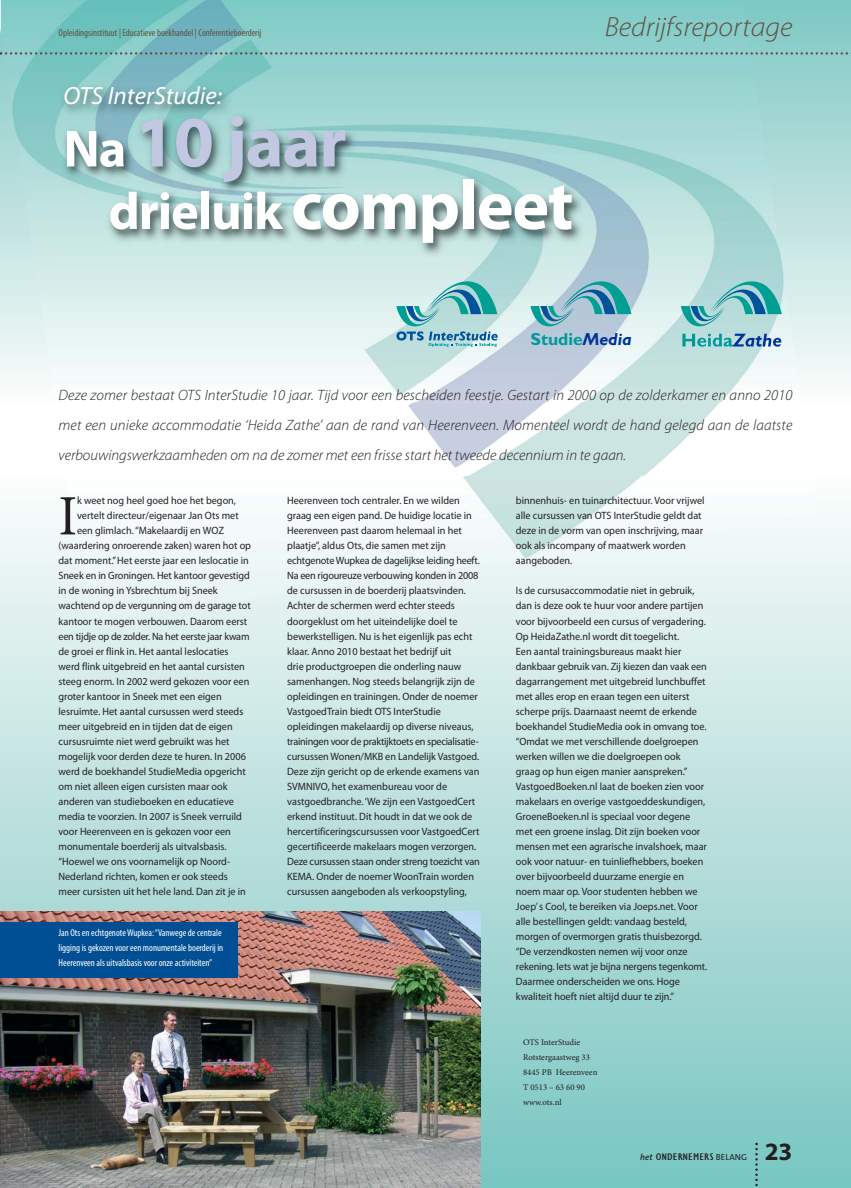
<style>
.page{position:relative;width:851px;height:1188px;background:#fff}
.page>*{position:absolute;margin:0;border:0;box-sizing:border-box;transform-origin:0 0}
.t1{font:700 72.5px "Myriad Pro";letter-spacing:-.02em;color:#c2c8e1}
.t2{font:57.12px "Minion Pro";color:#231f20;scale:.96 1}
.t3{font:700 52.5px "Myriad Pro";letter-spacing:-.02em;color:#fff}
.t4{font:italic 300 27.75px "Myriad Pro";color:#625143;scale:1.05 1}
.t5{font:italic 25px "Myriad Pro";color:#fff}
.t6{font:700 25px "Myriad Pro";color:#231f20}
.t7{font:17.38px "Gill Sans MT Bold+T42";color:#009a9a}
.t8{font:italic 300 15px/30px "Myriad Pro";color:#231f20;text-align:justify}
.t9{font:10.62px/15px "Myriad Pro";color:#231f20;scale:.96 1}
.t10{font:10.62px "Myriad Pro";letter-spacing:-.02em;color:#231f20;scale:.96 1}
.t11{font:condensed 10px/15px "Myriad Pro";color:#fff}
.t12{font:condensed 10px "Myriad Pro";color:#625143}
.t13{font:condensed 10px "Gill Sans";color:#231f20;scale:1.35 1}
.t14{font:8.75px/15px "Minion Pro";color:#231f20}
.s1{font-size:52.5px;color:#fff}
.s2{font-size:70px}
.s3{font-family:"Gill Sans MT Bold Italic+T42";color:#00339a}
.s4{font-family:"The Sans";font-weight:600;font-style:italic;font-stretch:normal;font-size:8.75px}
.s5{font-family:"The Sans";font-stretch:normal;font-size:8.75px}
</style>
<div class="page">
<div style="left:0;top:476px;width:850px;height:711px;background:linear-gradient(to bottom,#fbfcfb,#78c4c0)"></div>
<div style="left:1px;top:0;width:849px;height:402px;background:linear-gradient(to bottom,#7dc7c3,#fafcfa)"></div>
<img style="left:408px;top:402px;width:313px;height:74px">
<img style="left:0;top:0;width:1px;height:34px">
<img style="left:66px;top:476px;width:752px;height:146px">
<img style="left:1px;top:0;width:801px;height:402px">
<img style="left:55px;top:78px;width:678px;height:238px">
<svg style="left:755px;top:1142px;width:2px;height:45px"></svg>
<svg style="left:0;top:52px;width:850px;height:3px"></svg>
<img style="left:0;top:911px;width:480px;height:276px">
<svg style="left:396px;top:281px;width:101px;height:66px"></svg>
<svg style="left:530px;top:281px;width:101px;height:48px"></svg>
<svg style="left:680px;top:281px;width:102px;height:69px"></svg>
<div style="left:0;top:921px;width:237px;height:56px;background:#004e94"></div>
<p class="t12" style="left:58px;top:29px;width:204px">Opleidingsinstituut | Educatieve boekhandel | Conferentieboerderij</p>
<h3 class="t5" style="left:63px;top:86px;width:160px">OTS InterStudie:</h3>
<h1 class="t1" style="left:63px;top:115px;width:285px"><span class="s1">Na</span> 10 jaar</h1>
<h3 class="t3" style="left:108px;top:192px;width:466px">drieluik <span class="s2">compleet</span></h3>
<h3 class="t4" style="left:604px;top:16px;width:180px">Bedrijfsreportage</h3>
<h3 class="t7" style="left:530px;top:333px;width:103px">Studie<span class="s3">Media</span></h3>
<p class="t8" style="left:58px;top:381px;width:735px">Deze zomer bestaat OTS InterStudie 10 jaar. Tijd voor een bescheiden feestje. Gestart in 2000 op de zolderkamer en anno 2010 met een unieke accommodatie ‘Heida Zathe’ aan de rand van Heerenveen. Momenteel wordt de hand gelegd aan de laatste verbouwingswerkzaamheden om na de zomer met een frisse start het tweede decennium in te gaan.</p>
<h2 class="t2" style="left:58px;top:493px;width:21px">I</h2>
<p class="t9" style="left:77px;top:494px;width:167px">k weet nog heel goed hoe het begon,</p>
<p class="t9" style="left:77px;top:509px;width:170px">vertelt directeur/eigenaar Jan Ots met</p>
<p class="t9" style="left:77px;top:524px;width:154px">een glimlach. “Makelaardij en WOZ</p>
<p class="t9" style="left:58px;top:539px;width:202px">(waardering onroerende zaken) waren hot op</p>
<p class="t9" style="left:58px;top:554px;width:200px">dat moment.” Het eerste jaar een leslocatie in</p>
<p class="t9" style="left:58px;top:569px;width:201px">Sneek en in Groningen. Het kantoor gevestigd</p>
<p class="t9" style="left:58px;top:584px;width:167px">in de woning in Ysbrechtum bij Sneek</p>
<p class="t9" style="left:58px;top:599px;width:202px">wachtend op de vergunning om de garage tot</p>
<p class="t9" style="left:58px;top:614px;width:198px">kantoor te mogen verbouwen. Daarom eerst</p>
<p class="t10" style="left:58px;top:631px;width:200px">een tijdje op de zolder. Na het eerste jaar kwam</p>
<p class="t9" style="left:58px;top:644px;width:179px">de groei er flink in. Het aantal leslocaties</p>
<p class="t9" style="left:58px;top:659px;width:196px">werd flink uitgebreid en het aantal cursisten</p>
<p class="t9" style="left:58px;top:674px;width:200px">steeg enorm. In 2002 werd gekozen voor een</p>
<p class="t9" style="left:58px;top:689px;width:171px">groter kantoor in Sneek met een eigen</p>
<p class="t9" style="left:58px;top:704px;width:194px">lesruimte. Het aantal cursussen werd steeds</p>
<p class="t9" style="left:58px;top:719px;width:183px">meer uitgebreid en in tijden dat de eigen</p>
<p class="t9" style="left:58px;top:734px;width:180px">cursusruimte niet werd gebruikt was het</p>
<p class="t9" style="left:58px;top:749px;width:197px">mogelijk voor derden deze te huren. In 2006</p>
<p class="t9" style="left:58px;top:764px;width:197px">werd de boekhandel StudieMedia opgericht</p>
<p class="t9" style="left:58px;top:779px;width:177px">om niet alleen eigen cursisten maar ook</p>
<p class="t9" style="left:58px;top:794px;width:184px">anderen van studieboeken en educatieve</p>
<p class="t9" style="left:58px;top:809px;width:192px">media te voorzien. In 2007 is Sneek verruild</p>
<p class="t9" style="left:58px;top:824px;width:181px">voor Heerenveen en is gekozen voor een</p>
<p class="t9" style="left:58px;top:839px;width:177px">monumentale boerderij als uitvalsbasis.</p>
<p class="t9" style="left:58px;top:854px;width:180px">“Hoewel we ons voornamelijk op Noord-</p>
<p class="t9" style="left:58px;top:869px;width:178px">Nederland richten, komen er ook steeds</p>
<p class="t9" style="left:58px;top:884px;width:197px">meer cursisten uit het hele land. Dan zit je in</p>
<p class="t11" style="left:58px;top:925px;width:166px">Jan Ots en echtgenote Wupkea: “Vanwege de centrale ligging is gekozen voor een monumentale boerderij in<br>Heerenveen als uitvalsbasis voor onze activiteiten”</p>
<p class="t9" style="left:287px;top:494px;width:202px">Heerenveen toch centraler. En we wilden graag een eigen pand. De huidige locatie in Heerenveen past daarom helemaal in het plaatje”, aldus Ots, die samen met zijn echtgenote Wupkea de dagelijkse leiding heeft.<br>Na een rigoureuze verbouwing konden in 2008 de cursussen in de boerderij plaatsvinden.<br>Achter de schermen werd echter steeds doorgeklust om het uiteindelijke doel te bewerkstelligen. Nu is het eigenlijk pas echt klaar. Anno 2010 bestaat het bedrijf uit<br>drie productgroepen die onderling nauw samenhangen. Nog steeds belangrijk zijn de opleidingen en trainingen. Onder de noemer VastgoedTrain biedt OTS InterStudie opleidingen makelaardij op diverse niveaus, trainingen voor de praktijktoets en specialisatie&shy;cursussen Wonen/MKB en Landelijk Vastgoed.<br>Deze zijn gericht op de erkende examens van SVMNIVO, het examenbureau voor de vastgoedbranche. ‘We zijn een VastgoedCert erkend instituut. Dit houdt in dat we ook de hercertificeringscursussen voor VastgoedCert gecertificeerde makelaars mogen verzorgen.<br>Deze cursussen staan onder streng toezicht van KEMA. Onder de noemer WoonTrain worden cursussen aangeboden als verkoopstyling,</p>
<p class="t9" style="left:516px;top:494px;width:198px">binnenhuis- en tuinarchitectuur. Voor vrijwel alle cursussen van OTS InterStudie geldt dat deze in de vorm van open inschrijving, maar ook als incompany of maatwerk worden aangeboden.</p>
<p class="t9" style="left:516px;top:584px;width:201px">Is de cursusaccommodatie niet in gebruik, dan is deze ook te huur voor andere partijen voor bijvoorbeeld een cursus of vergadering.<br>Op HeidaZathe.nl wordt dit toegelicht.<br>Een aantal trainingsbureaus maakt hier dankbaar gebruik van. Zij kiezen dan vaak een dagarrangement met uitgebreid lunchbuffet met alles erop en eraan tegen een uiterst scherpe prijs. Daarnaast neemt de erkende boekhandel StudieMedia ook in omvang toe. “Omdat we met verschillende doelgroepen werken willen we die doelgroepen ook graag op hun eigen manier aanspreken.” VastgoedBoeken.nl laat de boeken zien voor makelaars en overige vastgoeddeskundigen, GroeneBoeken.nl is speciaal voor degene met een groene inslag. Dit zijn boeken voor mensen met een agrarische invalshoek, maar ook voor natuur- en tuinliefhebbers, boeken over bijvoorbeeld duurzame energie en noem maar op. Voor studenten hebben we Joep’ s Cool, te bereiken via Joeps.net. Voor alle bestellingen geldt: vandaag besteld, morgen of overmorgen gratis thuisbezorgd. “De verzendkosten nemen wij voor onze rekening. Iets wat je bijna nergens tegenkomt.<br>Daarmee onderscheiden we ons. Hoge kwaliteit hoeft niet altijd duur te zijn.”</p>
<p class="t14" style="left:523px;top:1034px;width:76px">OTS InterStudie<br>Rotstergaastweg 33<br>8445 PB Heerenveen<br>T 0513 – 63 60 90 www.ots.nl</p>
<p class="t13" style="left:640px;top:1153px;width:81px"><span class="s4">het</span> ONDERNEMERS <span class="s5">BELANG</span></p>
<h3 class="t6" style="left:764px;top:1142px;width:29px">23</h3>
</div>
